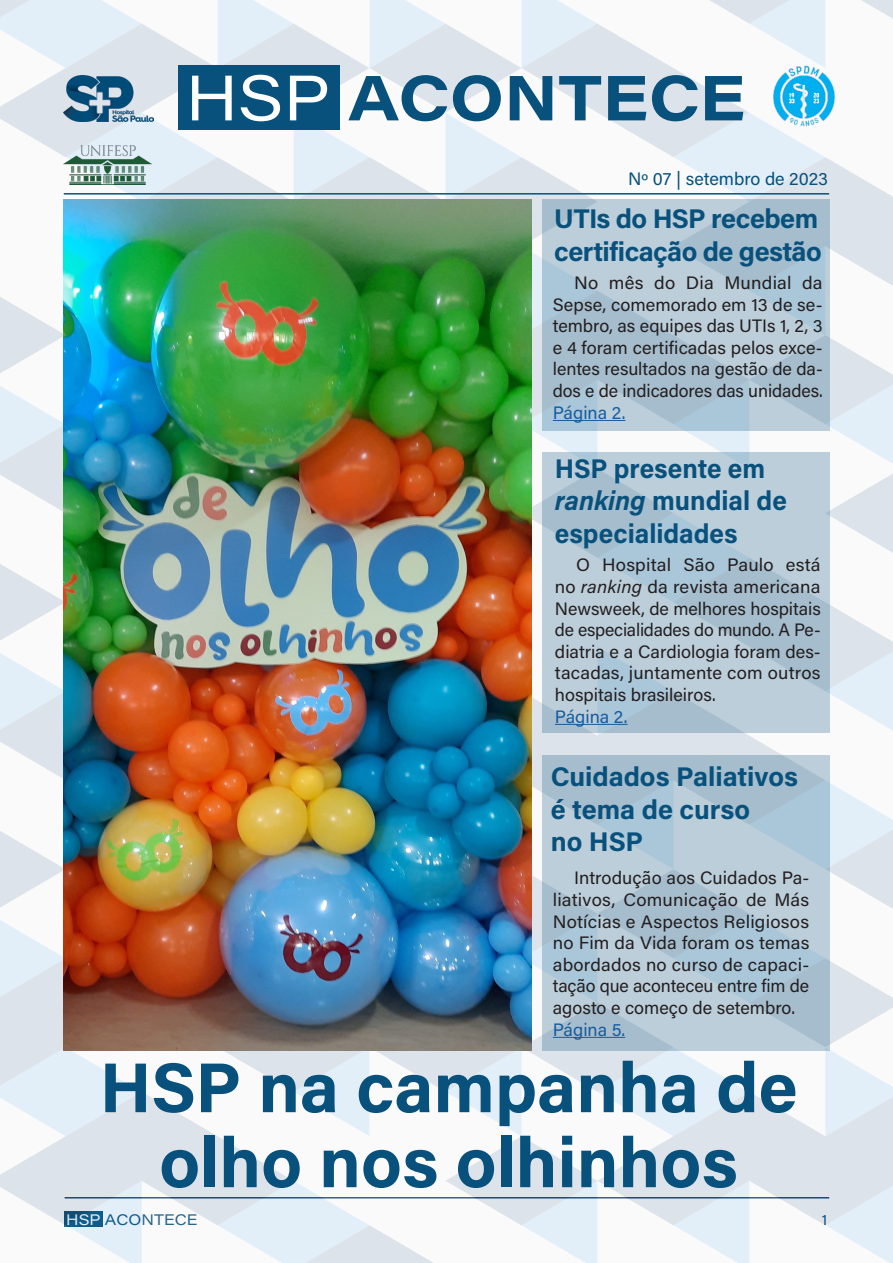
<style>
.page{position:relative;width:893px;height:1263px;background:#fff}
.page>*{position:absolute;margin:0;border:0;box-sizing:border-box;transform-origin:0 0}
.Título_principal{font:700 70.5px/75px "Acumin Pro";color:#08517c;text-align:center}
.t1{font:700 63px "Acumin Pro Wide";color:#08517c}
.Título_principal-2{font:700 27px/32.4px "Acumin Pro";letter-spacing:-.005em;color:#08517c}
.Chamadas_CAPA{font:18px/21.6px "Acumin Pro";color:#231f20;text-align:justify}
.Texto_corrido{font:18px/21.6px "Acumin Pro";letter-spacing:-.005em;color:#231f20;text-align:justify}
.t2{font:18px "Acumin Pro";color:#08517c}
.Chamadas_CAPA-2{font:18px "Acumin Pro";color:#175d9e}
.Texto_corrido-2{font:18px "Acumin Pro";color:#175d9e}
.t3{font:15px "Acumin Pro Wide";color:#08517c}
.t4{font:15px "Acumin Pro";color:#08517c}
.s1{font-weight:400;color:#fff}
.s2{color:#175d9e}
.s3{font-style:italic}
.s4{color:#fff}
</style>
<div class="page">
<img style="left:0;top:0;width:893px;height:1263px">
<hr style="left:64px;top:193px;width:765px;height:2px;background:#08517c">
<svg style="left:542px;top:452px;width:287px;height:281px;background:#b3c8d6"></svg>
<hr style="left:555px;top:724px;width:73px;height:1px;background:#175d9e">
<div style="left:542px;top:199px;width:287px;height:232px;background:linear-gradient(to right,#b1c6d5,#afc5d4)"></div>
<hr style="left:553px;top:420px;width:72px;height:1px;background:#175d9e">
<div style="left:542px;top:755px;width:287px;height:295px;background:linear-gradient(to right,#b1c6d4,#b1c7d6)"></div>
<hr style="left:553px;top:1037px;width:72px;height:1px;background:#175d9e">
<div style="left:178px;top:66px;width:161px;height:64px;background:#08517c"></div>
<img style="left:63px;top:75px;width:90px;height:46px">
<img style="left:773px;top:65px;width:63px;height:63px">
<img style="left:64px;top:146px;width:88px;height:38px">
<img style="left:64px;top:200px;width:467px;height:850px">
<p class="t1" style="left:186px;top:52px;width:561px"><span class="s1">HSP</span> ACONTECE</p>
<p class="t2" style="left:628px;top:166px;width:201px">Nº 07 | setembro de 2023</p>
<p class="Título_principal-2" style="left:554px;top:202px;width:269px">UTIs do HSP recebem certificação de gestão</p>
<p class="Chamadas_CAPA" style="left:553px;top:271px;width:272px;text-indent:21px">No mês do Dia Mundial da Sepse, comemorado em 13 de se&shy;tembro, as equipes das UTIs 1, 2, 3 e 4 foram certificadas pelos exce&shy;lentes resultados na gestão de da&shy;dos e de indicadores das unidades.<br><span class="s2">Página 2.</span></p>
<p class="Título_principal-2" style="left:555px;top:451px;width:233px">HSP presente em <span class="s3">ranking</span> mundial de especialidades</p>
<p class="Chamadas_CAPA" style="left:555px;top:553px;width:267px;text-indent:21px">O Hospital São Paulo está no <span class="s3">ranking</span> da revista americana Newsweek, de melhores hospitais de especialidades do mundo. A Pe&shy;diatria e a Cardiologia foram des&shy;tacadas, juntamente com outros hospitais brasileiros.</p>
<p class="Chamadas_CAPA-2" style="left:555px;top:704px;width:74px">Página 2.</p>
<p class="Título_principal-2" style="left:551px;top:759px;width:249px">Cuidados Paliativos é tema de curso<br>no HSP</p>
<p class="Texto_corrido" style="left:553px;top:866px;width:258px;text-indent:21px">Introdução aos Cuidados Pa&shy;liativos, Comunicação de Más Notícias e Aspectos Religiosos no Fim da Vida foram os temas abordados no curso de capaci&shy;tação que aconteceu entre fim de agosto e começo de setembro.</p>
<p class="Texto_corrido-2" style="left:553px;top:1017px;width:74px">Página 5.</p>
<p class="Título_principal" style="left:100px;top:1047px;width:700px">HSP na campanha de olho nos olhinhos</p>
<p class="t3" style="left:66px;top:1209px;width:133px"><span class="s4">HSP</span> ACONTECE</p>
<p class="t4" style="left:822px;top:1210px;width:7px">1</p>
</div>
